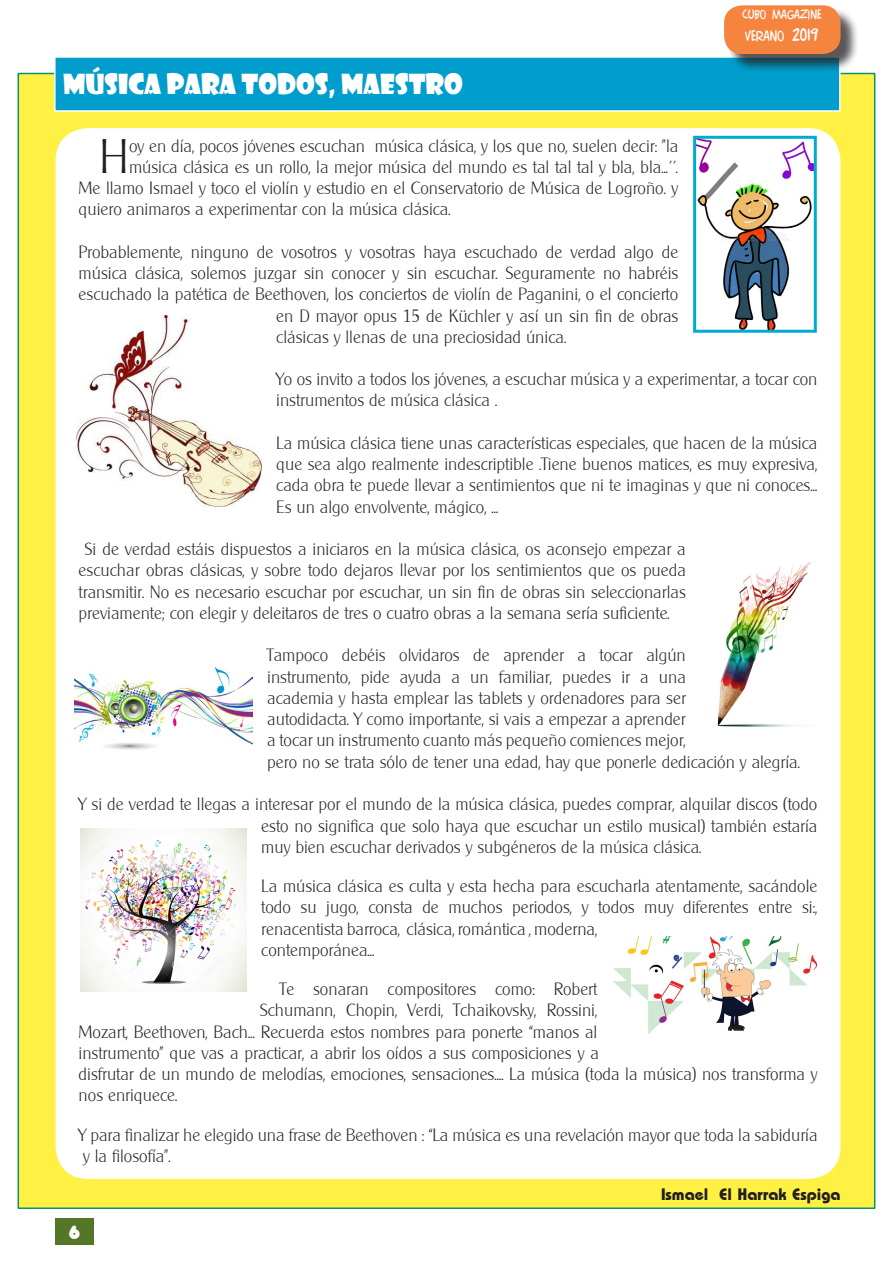
<style>
.page{position:relative;width:893px;height:1263px;background:#fff}
.page>*{position:absolute;margin:0;border:0;box-sizing:border-box;transform-origin:0 0}
.t1{font:300 48.15px "Clearly Gothic";color:#231f20}
.t2{font:27px "Showcard Gothic";color:#fff}
.t3{font:18px "Chubby";color:#fff}
.t4{font:300 17.7px/21.3px "Clearly Gothic";color:#231f20}
.t5{font:800 16.5px "Bordeaux";color:#231f20}
.t6{font:15px "Comix";color:#fff}
.t7{font:13.5px "Comix";color:#fff}
.s1{font-size:18px}
</style>
<div class="page">
<div style="left:18px;top:73px;width:857px;height:1136px;background:#fff044;border:2px solid #05946b"></div>
<div style="left:54px;top:56px;width:786px;height:56px;background:#009dcd;border:2px solid #fff"></div>
<div style="left:56px;top:128px;width:784px;height:1051px;background:#fff;border-radius:33px"></div>
<img style="left:717px;top:562px;width:95px;height:165px">
<img style="left:81px;top:828px;width:165px;height:163px">
<img style="left:614px;top:936px;width:203px;height:97px">
<img style="left:74px;top:667px;width:179px;height:83px">
<img style="left:697px;top:140px;width:116px;height:189px">
<div style="left:693px;top:136px;width:124px;height:197px;border:3px solid #00abd2"></div>
<img style="left:77px;top:316px;width:184px;height:190px">
<div style="left:55px;top:1218px;width:39px;height:26px;background:#537727"></div>
<div style="left:726px;top:8px;width:133px;height:65px;background:#231f20;opacity:.75"></div>
<div style="left:724px;top:5px;width:116px;height:49px;background:#f5843f;border-radius:18px"></div>
<p class="t2" style="left:63px;top:66px;width:401px">MÚSICA PARA TODOS, MAESTRO</p>
<p class="t7" style="left:742px;top:7px;width:80px">CUBO MAGAZINE</p>
<p class="t6" style="left:745px;top:27px;width:75px">VERANO <span class="s1">2019</span></p>
<p class="t1" style="left:99px;top:130px;width:31px">H</p>
<p class="t4" style="left:129px;top:135px;width:551px">oy en día, pocos jóvenes escuchan música clásica, y los que no, suelen decir: ”la</p>
<p class="t4" style="left:129px;top:156px;width:551px">música clásica es un rollo, la mejor música del mundo es tal tal tal y bla, bla...´´.</p>
<p class="t4" style="left:79px;top:178px;width:601px">Me llamo Ismael y toco el violín y estudio en el Conservatorio de Música de Logroño. y</p>
<p class="t4" style="left:79px;top:199px;width:374px">quiero animaros a experimentar con la música clásica.</p>
<p class="t4" style="left:79px;top:241px;width:601px">Probablemente, ninguno de vosotros y vosotras haya escuchado de verdad algo de</p>
<p class="t4" style="left:79px;top:263px;width:601px">música clásica, solemos juzgar sin conocer y sin escuchar. Seguramente no habréis</p>
<p class="t4" style="left:79px;top:284px;width:601px">escuchado la patética de Beethoven, los conciertos de violín de Paganini, o el concierto</p>
<p class="t4" style="left:276px;top:305px;width:404px">en D mayor opus 15 de Küchler y así un sin fin de obras</p>
<p class="t4" style="left:276px;top:326px;width:292px">clásicas y llenas de una preciosidad única.</p>
<p class="t4" style="left:276px;top:369px;width:543px">Yo os invito a todos los jóvenes, a escuchar música y a experimentar, a tocar con instrumentos de música clásica .</p>
<p class="t4" style="left:276px;top:432px;width:543px;text-align:justify">La música clásica tiene unas características especiales, que hacen de la música que sea algo realmente indescriptible .Tiene buenos matices, es muy expresiva, cada obra te puede llevar a sentimientos que ni te imaginas y que ni conoces...<br>Es un algo envolvente, mágico, ...</p>
<p class="t4" style="left:79px;top:539px;width:609px;text-align:justify;text-indent:6px">Si de verdad estáis dispuestos a iniciaros en la música clásica, os aconsejo empezar a escuchar obras clásicas, y sobre todo dejaros llevar por los sentimientos que os pueda transmitir. No es necesario escuchar por escuchar, un sin fin de obras sin seleccionarlas previamente; con elegir y deleitaros de tres o cuatro obras a la semana sería suficiente.</p>
<p class="t4" style="left:267px;top:645px;width:534px">Tampoco debéis olvidaros de aprender a tocar algún<br>instrumento, pide ayuda a un familiar, puedes ir a una<br>academia y hasta emplear las tablets y ordenadores para ser<br>autodidacta. Y como importante, si vais a empezar a aprender<br>a tocar un instrumento cuanto más pequeño comiences mejor,<br>pero no se trata sólo de tener una edad, hay que ponerle dedicación y alegría.</p>
<p class="t4" style="left:261px;top:794px;width:558px;text-align:justify;text-indent:-183px">Y si de verdad te llegas a interesar por el mundo de la música clásica, puedes comprar, alquilar discos (todo esto no significa que solo haya que escuchar un estilo musical) también estaría muy bien escuchar derivados y subgéneros de la música clásica.</p>
<p class="t4" style="left:261px;top:876px;width:558px">La música clásica es culta y esta hecha para escucharla atentamente, sacándole todo su jugo, consta de muchos periodos, y todos muy diferentes entre si:, renacentista barroca, clásica, romántica , moderna,<br>contemporánea...</p>
<p class="t4" style="left:280px;top:979px;width:319px">Te sonaran compositores como: Robert</p>
<p class="t4" style="left:260px;top:1000px;width:339px">Schumann, Chopin, Verdi, Tchaikovsky, Rossini,</p>
<p class="t4" style="left:79px;top:1021px;width:520px">Mozart, Beethoven, Bach... Recuerda estos nombres para ponerte “manos al</p>
<p class="t4" style="left:79px;top:1042px;width:522px">instrumento” que vas a practicar, a abrir los oídos a sus composiciones y a</p>
<p class="t4" style="left:79px;top:1064px;width:740px">disfrutar de un mundo de melodías, emociones, sensaciones.... La música (toda la música) nos transforma y</p>
<p class="t4" style="left:79px;top:1085px;width:100px">nos enriquece.</p>
<p class="t4" style="left:79px;top:1124px;width:740px">Y para finalizar he elegido una frase de Beethoven : “La música es una revelación mayor que toda la sabiduría y la filosofía”.</p>
<p class="t5" style="left:661px;top:1185px;width:181px">Ismael El Harrak Espiga</p>
<p class="t3" style="left:68px;top:1221px;width:13px">6</p>
</div>
